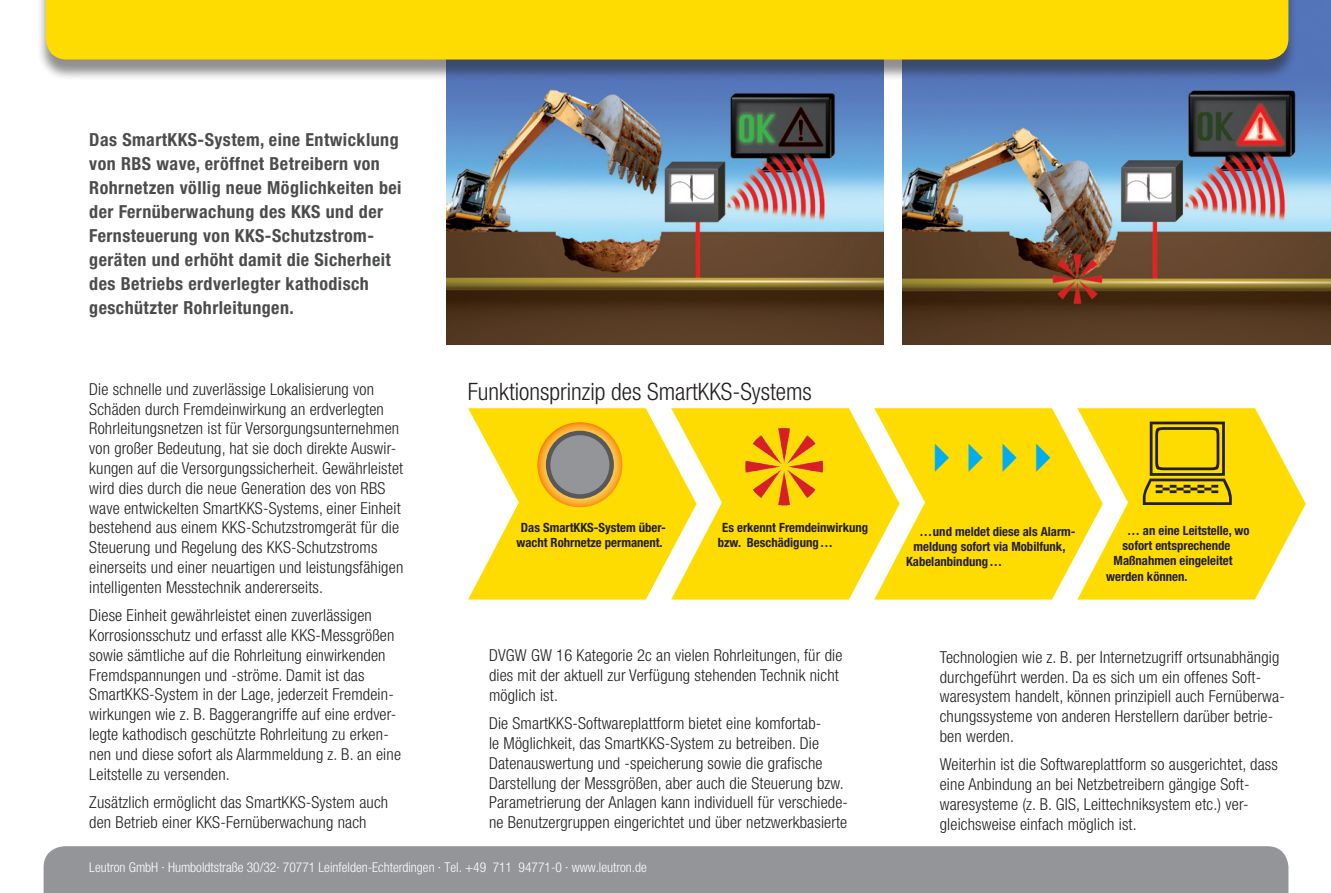
<style>
.page{position:relative;width:1331px;height:893px;background:#fff}
.page>*{position:absolute;margin:0;border:0;box-sizing:border-box;transform-origin:0 0}
.t1{font:45px "Marlett";color:#00aeef}
.t2{font:300 condensed 24px "Helvetica Neue LT Std";color:#231f20}
.t3{font:700 condensed 18px/24px "Helvetica Neue LT Std";letter-spacing:.025em;color:#4b4c4d}
.t4{font:300 condensed 16.5px/19.8px "Helvetica Neue LT Std";letter-spacing:.01em;color:#231f20}
.t5{font:300 condensed 13.5px "Helvetica Neue LT Std";color:#fff}
.t6{font:700 condensed 12.75px/15.3px "Helvetica Neue LT Std";color:#231f20;text-align:center}
</style>
<div class="page">
<img style="left:446px;top:0;width:885px;height:344px">
<svg style="left:468px;top:408px;width:838px;height:192px;background:#f9db2b"></svg>
<div style="left:884px;top:0;width:17px;height:354px;background:#fff"></div>
<div style="left:44px;top:846px;width:1244px;height:47px;background:#939598"></div>
<div style="left:37px;top:0;width:1261px;height:82px;background:#231f20;opacity:.5"></div>
<div style="left:46px;top:0;width:1242px;height:60px;background:#ffdc01"></div>
<p class="t3" style="left:89px;top:127px;width:314px">Das SmartKKS-System, eine Entwicklung von RBS wave, eröffnet Betreibern von Rohrnetzen völlig neue Möglichkeiten bei der Fernüberwachung des KKS und der Fernsteuerung von KKS-Schutzstrom&shy;geräten und erhöht damit die Sicherheit des Betriebs erdverlegter kathodisch geschützter Rohrleitungen.</p>
<p class="t4" style="left:89px;top:379px;width:315px">Die schnelle und zuverlässige Lokalisierung von Schäden durch Fremdeinwirkung an erdverlegten Rohrleitungsnetzen ist für Versorgungsunternehmen von großer Bedeutung, hat sie doch direkte Auswir&shy;kungen auf die Versorgungssicherheit. Gewährleistet wird dies durch die neue Generation des von RBS wave entwickelten SmartKKS-Systems, einer Einheit bestehend aus einem KKS-Schutzstromgerät für die Steuerung und Regelung des KKS-Schutzstroms einerseits und einer neuartigen und leistungsfähigen intelligenten Messtechnik andererseits.</p>
<p class="t4" style="left:89px;top:605px;width:313px">Diese Einheit gewährleistet einen zuverlässigen Korrosionsschutz und erfasst alle KKS-Messgrößen sowie sämtliche auf die Rohrleitung einwirkenden Fremdspannungen und -ströme. Damit ist das SmartKKS-System in der Lage, jederzeit Fremdein&shy;wirkungen wie z. B. Baggerangriffe auf eine erdver&shy;legte kathodisch geschützte Rohrleitung zu erken&shy;nen und diese sofort als Alarmmeldung z. B. an eine Leitstelle zu versenden.</p>
<p class="t4" style="left:89px;top:792px;width:300px">Zusätzlich ermöglicht das SmartKKS-System auch den Betrieb einer KKS-Fernüberwachung nach</p>
<h2 class="t2" style="left:468px;top:378px;width:346px">Funktionsprinzip des SmartKKS-Systems</h2>
<p class="t6" style="left:516px;top:520px;width:151px">Das SmartKKS-System über&shy;wacht Rohrnetze permanent.</p>
<p class="t6" style="left:718px;top:520px;width:152px;text-align:left;text-indent:5px">Es erkennt Fremdeinwirkung bzw. Beschädigung…</p>
<p class="t4" style="left:489px;top:645px;width:355px">DVGW GW 16 Kategorie 2c an vielen Rohrleitungen, für die dies mit der aktuell zur Verfügung stehenden Technik nicht möglich ist.</p>
<p class="t4" style="left:489px;top:713px;width:361px">Die SmartKKS-Softwareplattform bietet eine komfortab-<br>le Möglichkeit, das SmartKKS-System zu betreiben. Die Datenauswertung und -speicherung sowie die grafische Darstellung der Messgrößen, aber auch die Steuerung bzw.<br>Parametrierung der Anlagen kann individuell für verschiede&shy;ne Benutzergruppen eingerichtet und über netzwerkbasierte</p>
<p class="t5" style="left:89px;top:859px;width:559px">Leutron GmbH · Humboldtstraße 30/32· 70771 Leinfelden-Echterdingen · Tel. +49 711 94771-0 · www.leutron.de</p>
<h1 class="t1" style="left:918px;top:437px;width:148px">✔✔✔✔</h1>
<p class="t6" style="left:919px;top:523px;width:158px">…und meldet diese als Alarm-</p>
<p class="t6" style="left:913px;top:539px;width:153px">meldung sofort via Mobilfunk,</p>
<p class="t6" style="left:906px;top:554px;width:98px">Kabelanbindung…</p>
<p class="t6" style="left:1127px;top:522px;width:124px">… an eine Leitstelle, wo</p>
<p class="t6" style="left:1123px;top:538px;width:109px">sofort entsprechende</p>
<p class="t6" style="left:1114px;top:553px;width:120px">Maßnahmen eingeleitet</p>
<p class="t6" style="left:1106px;top:568px;width:83px">werden können.</p>
<p class="t4" style="left:940px;top:647px;width:347px">Technologien wie z. B. per Internetzugriff ortsunabhängig durchgeführt werden. Da es sich um ein offenes Soft&shy;waresystem handelt, können prinzipiell auch Fernüberwa&shy;chungssysteme von anderen Herstellern darüber betrie&shy;ben werden.</p>
<p class="t4" style="left:940px;top:754px;width:340px">Weiterhin ist die Softwareplattform so ausgerichtet, dass eine Anbindung an bei Netzbetreibern gängige Soft&shy;waresysteme (z. B. GIS, Leittechniksystem etc.) ver&shy;gleichsweise einfach möglich ist.</p>
</div>
